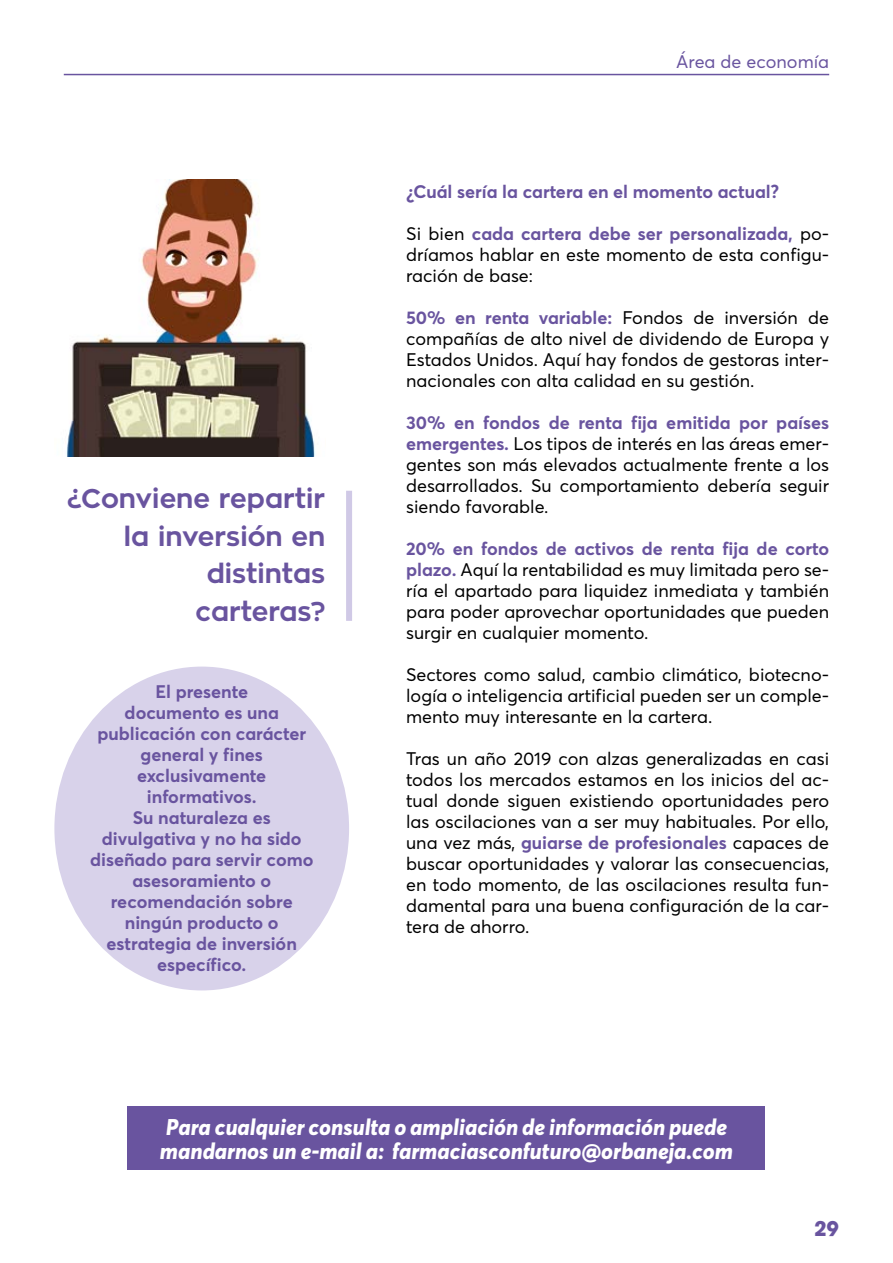
<style>
.page{position:relative;width:893px;height:1263px;background:#fff}
.page>*{position:absolute;margin:0;border:0;box-sizing:border-box;transform-origin:0 0}
.t1{font:700 27px/37.5px "Zona Pro";color:#69549f;text-align:right}
.t2{font:italic 800 22.5px/24px "Averta Demo";color:#fff}
.t3{font:700 21px "Avant Garde IT Cby BT";color:#69549f}
.t4{font:18px/21px "Averta Demo";color:#000;text-align:justify}
.t5{font:700 18px/21px "Averta";color:#69549f;text-align:center}
.t6{font:18px "Averta Demo";color:#69549f}
.s1{font-family:"Averta Demo";font-weight:400;color:#000}
.s2{font-family:"Averta";font-weight:700;color:#69549f}
</style>
<div class="page">
<hr style="left:64px;top:74px;width:765px;height:1px;background:#69549f">
<img style="left:66px;top:180px;width:249px;height:276px">
<div style="left:346px;top:491px;width:6px;height:130px;background:#d0c9e6"></div>
<div style="left:54px;top:666px;width:295px;height:324px;background:#d8d2ea;border-radius:50%"></div>
<div style="left:128px;top:1106px;width:637px;height:64px;background:#69549f"></div>
<h1 class="t1" style="left:67px;top:480px;width:260px">¿Conviene repartir la inversión en distintas<br>carteras?</h1>
<p class="t5" style="left:90px;top:680px;width:225px">El presente<br>documento es una publicación con carácter general y fines exclusivamente informativos.<br>Su naturaleza es divulgativa y no ha sido diseñado para servir como asesoramiento o recomendación sobre ningún producto o estrategia de inversión específico.</p>
<p class="t6" style="left:676px;top:50px;width:154px">Área de economía</p>
<p class="t5" style="left:406px;top:180px;width:375px">¿Cuál sería la cartera en el momento actual?</p>
<p class="t5" style="left:406px;top:222px;width:425px"><span class="s1">Si bien</span> cada cartera debe ser personalizada, <span class="s1">po-</span></p>
<p class="t4" style="left:406px;top:244px;width:425px">dríamos hablar en este momento de esta configu&shy;ración de base:</p>
<p class="t5" style="left:406px;top:306px;width:425px">50% en renta variable: <span class="s1">Fondos de inversión de</span></p>
<p class="t4" style="left:406px;top:328px;width:425px">compañías de alto nivel de dividendo de Europa y Estados Unidos. Aquí hay fondos de gestoras inter&shy;nacionales con alta calidad en su gestión.</p>
<p class="t5" style="left:406px;top:411px;width:425px">30% en fondos de renta fija emitida por países</p>
<p class="t4" style="left:406px;top:433px;width:425px"><span class="s2">emergentes.</span> Los tipos de interés en las áreas emer&shy;gentes son más elevados actualmente frente a los desarrollados. Su comportamiento debería seguir siendo favorable.</p>
<p class="t5" style="left:406px;top:537px;width:425px">20% en fondos de activos de renta fija de corto</p>
<p class="t4" style="left:406px;top:559px;width:425px"><span class="s2">plazo.</span> Aquí la rentabilidad es muy limitada pero se&shy;ría el apartado para liquidez inmediata y también para poder aprovechar oportunidades que pueden surgir en cualquier momento.</p>
<p class="t4" style="left:406px;top:664px;width:425px">Sectores como salud, cambio climático, biotecno&shy;logía o inteligencia artificial pueden ser un comple&shy;mento muy interesante en la cartera.</p>
<p class="t4" style="left:406px;top:748px;width:425px">Tras un año 2019 con alzas generalizadas en casi todos los mercados estamos en los inicios del ac&shy;tual donde siguen existiendo oportunidades pero las oscilaciones van a ser muy habituales. Por ello,</p>
<p class="t5" style="left:406px;top:831px;width:425px"><span class="s1">una vez más,</span> guiarse de profesionales <span class="s1">capaces de</span></p>
<p class="t4" style="left:406px;top:853px;width:425px">buscar oportunidades y valorar las consecuencias, en todo momento, de las oscilaciones resulta fun&shy;damental para una buena configuración de la car&shy;tera de ahorro.</p>
<p class="t2" style="left:160px;top:1116px;width:575px">Para cualquier consulta o ampliación de información puede mandarnos un e-mail a: farmaciasconfuturo@orbaneja.com</p>
<p class="t3" style="left:814px;top:1215px;width:26px">29</p>
</div>
